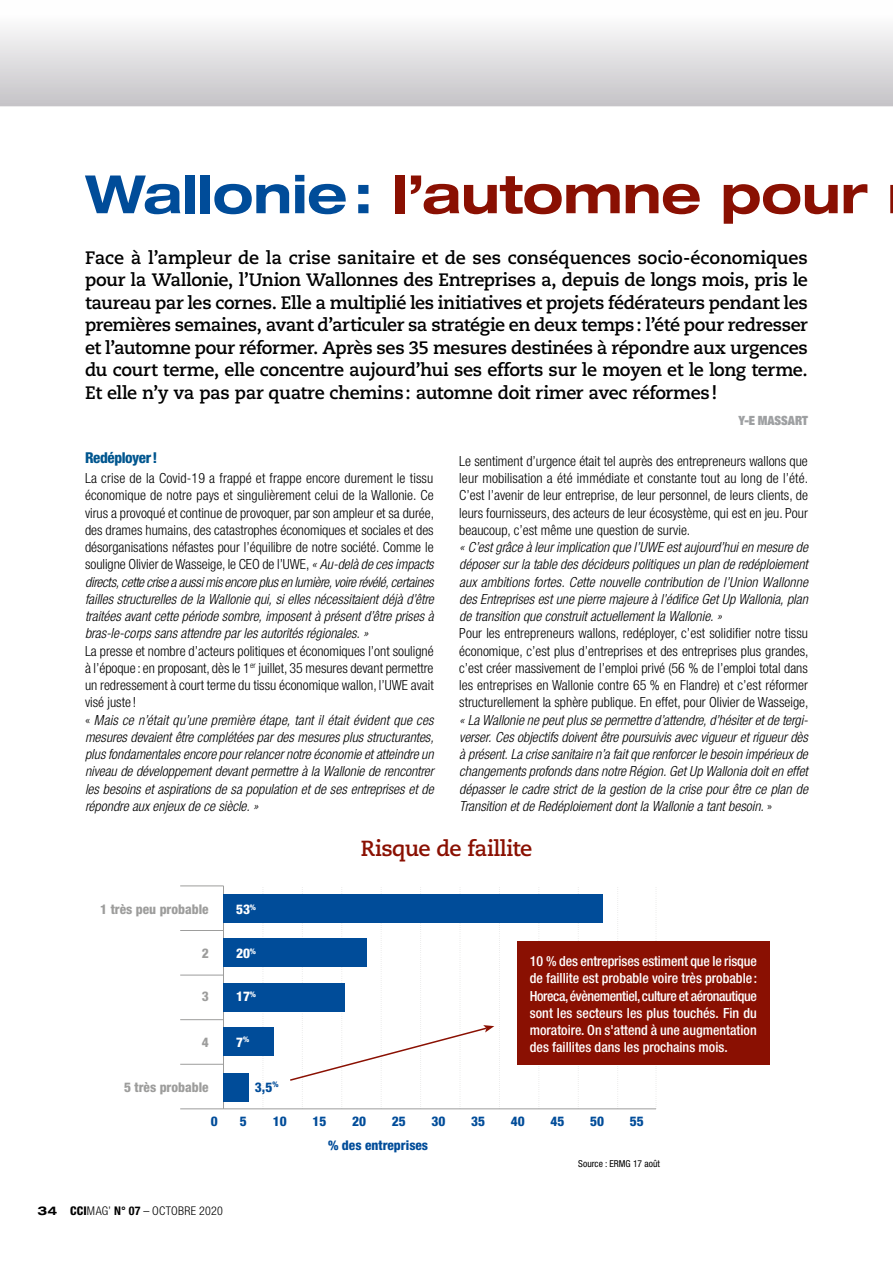
<style>
.page{position:relative;width:893px;height:1263px;background:#fff}
.page>*{position:absolute;margin:0;border:0;box-sizing:border-box;transform-origin:0 0}
.t1{font:700 expanded 52.8px "Helvetica Neue LT Std";letter-spacing:-.01em;color:#8a1002}
.t2{font:700 21.75px "Caecilia LT Std";letter-spacing:-.02em;color:#8a1002}
.t3{font:700 18px/22.5px "Caecilia LT Std";letter-spacing:-.025em;color:#000;text-align:justify}
.t4{font:800 condensed 15px "Helvetica Neue LT Std";letter-spacing:-.025em;color:#00568f}
.t5{font:300 condensed 13.95px/17.2px "Helvetica Neue LT Std";color:#000;text-align:justify}
.t6{font:italic 300 condensed 13.95px/17.2px "Helvetica Neue LT Std";color:#000;text-align:justify}
.t7{font:500 condensed 13.95px/17.2px "Helvetica Neue LT Std";color:#fff;text-align:justify}
.t8{font:800 condensed 13.35px "Helvetica Neue LT Std";color:#004c99}
.t9{font:800 condensed 13.35px "Helvetica Neue LT Std";color:#9d9d9c}
.t10{font:800 condensed 13.35px "Helvetica Neue LT Std";color:#fff}
.t11{font:900 condensed 12.75px "Helvetica Neue LT Std";letter-spacing:-.005em;color:#9ea0a2}
.t12{font:300 condensed 12px "Helvetica Neue LT Std";letter-spacing:.02em;color:#000}
.t13{font:condensed 9.6px "Helvetica Neue LT Std";color:#000}
.s1{color:#004c99}
.s2{font-style:italic}
.s3{font-style:normal}
.s4{font-weight:700;font-stretch:expanded}
.s5{font-weight:800}
.s6{font-style:inherit}
.s7{font-weight:700}
</style>
<div class="page">
<hr style="left:223px;top:1108px;width:433px;height:1px;background:#9d9d9c">
<hr style="left:223px;top:886px;width:1px;height:223px;background:#9d9d9c">
<svg style="left:262px;top:887px;width:1px;height:222px"></svg>
<svg style="left:538px;top:887px;width:1px;height:222px"></svg>
<svg style="left:578px;top:887px;width:1px;height:222px"></svg>
<svg style="left:617px;top:887px;width:1px;height:222px"></svg>
<svg style="left:656px;top:887px;width:1px;height:222px"></svg>
<hr style="left:180px;top:1108px;width:43px;height:1px;background:#9d9d9c">
<hr style="left:180px;top:1064px;width:43px;height:1px;background:#9d9d9c">
<hr style="left:180px;top:1019px;width:43px;height:1px;background:#9d9d9c">
<hr style="left:180px;top:974px;width:43px;height:1px;background:#9d9d9c">
<hr style="left:180px;top:930px;width:43px;height:1px;background:#9d9d9c">
<hr style="left:180px;top:885px;width:43px;height:1px;background:#9d9d9c">
<div style="left:223px;top:894px;width:380px;height:28px;background:#004c99"></div>
<div style="left:223px;top:938px;width:144px;height:29px;background:#004c99"></div>
<div style="left:223px;top:983px;width:122px;height:29px;background:#004c99"></div>
<div style="left:223px;top:1028px;width:51px;height:28px;background:#004c99"></div>
<div style="left:223px;top:1073px;width:26px;height:28px;background:#004c99"></div>
<div style="left:517px;top:942px;width:253px;height:123px;background:#8a1002"></div>
<svg style="left:288px;top:887px;width:212px;height:222px"></svg>
<svg style="left:0;top:28px;width:893px;height:78px;background:#dcdbdd"></svg>
<h1 class="t1" style="left:85px;top:161px;width:784px"><span class="s1">Wallonie:</span> l’automne pour</h1>
<p class="t3" style="left:85px;top:246px;width:724px">Face à l’ampleur de la crise sanitaire et de ses conséquences socio-économiques pour la Wallonie, l’Union Wallonnes des Entreprises a, depuis de longs mois, pris le taureau par les cornes. Elle a multiplié les initiatives et projets fédérateurs pendant les premières semaines, avant d’articuler sa stratégie en deux temps: l’été pour redresser et l’automne pour réformer. Après ses 35 mesures destinées à répondre aux urgences du court terme, elle concentre aujourd’hui ses efforts sur le moyen et le long terme.<br>Et elle n’y va pas par quatre chemins: automne doit rimer avec réformes!</p>
<p class="t11" style="left:738px;top:413px;width:71px">Y-E MASSART</p>
<p class="t4" style="left:85px;top:448px;width:74px">Redéployer!</p>
<p class="t5" style="left:85px;top:469px;width:351px">La crise de la Covid-19 a frappé et frappe encore durement le tissu économique de notre pays et singulièrement celui de la Wallonie. Ce virus a provoqué et continue de provoquer, par son ampleur et sa durée, des drames humains, des catastrophes économiques et sociales et des désorganisations néfastes pour l’équilibre de notre société. Comme le souligne Olivier de Wasseige, le CEO de l’UWE, <span class="s2">« Au-delà de ces impacts directs, cette crise a aussi mis encore plus en lumière, voire révélé, certaines failles structurelles de la Wallonie qui, si elles nécessitaient déjà d’être traitées avant cette période sombre, imposent à présent d’être prises à bras-le-corps sans attendre par les autorités régionales. »</span></p>
<p class="t6" style="left:85px;top:642px;width:350px;text-align:left"><span class="s3">La presse et nombre d’acteurs politiques et économiques l’ont souligné à l’époque : en proposant, dès le 1</span><sup>er</sup> <span class="s3">juillet, 35 mesures devant permettre un redressement à court terme du tissu économique wallon, l’UWE avait visé juste !<br>«</span> Mais ce n’était qu’une première étape, tant il était évident que ces mesures devaient être complétées par des mesures plus structurantes, plus fondamentales encore pour relancer notre économie et atteindre un niveau de développement devant permettre à la Wallonie de rencontrer les besoins et aspirations de sa population et de ses entreprises et de répondre aux enjeux de ce siècle. »</p>
<p class="t5" style="left:459px;top:452px;width:350px">Le sentiment d’urgence était tel auprès des entrepreneurs wallons que leur mobilisation a été immédiate et constante tout au long de l’été.<br>C’est l’avenir de leur entreprise, de leur personnel, de leurs clients, de leurs fournisseurs, des acteurs de leur écosystème, qui est en jeu. Pour beaucoup, c’est même une question de survie.</p>
<p class="t6" style="left:459px;top:539px;width:350px">« C’est grâce à leur implication que l’UWE est aujourd’hui en mesure de déposer sur la table des décideurs politiques un plan de redéploiement aux ambitions fortes. Cette nouvelle contribution de l’Union Wallonne des Entreprises est une pierre majeure à l’édifice Get Up Wallonia, plan de transition que construit actuellement la Wallonie. »</p>
<p class="t5" style="left:459px;top:625px;width:351px">Pour les entrepreneurs wallons, redéployer, c’est solidifier notre tissu économique, c’est plus d’entreprises et des entreprises plus grandes, c’est créer massivement de l’emploi privé (56 % de l’emploi total dans les entreprises en Wallonie contre 65 % en Flandre) et c’est réformer structurellement la sphère publique. En effet, pour Olivier de Wasseige,</p>
<p class="t6" style="left:459px;top:711px;width:350px">« La Wallonie ne peut plus se permettre d’attendre, d’hésiter et de tergi&shy;verser. Ces objectifs doivent être poursuivis avec vigueur et rigueur dès à présent. La crise sanitaire n’a fait que renforcer le besoin impérieux de changements profonds dans notre Région. Get Up Wallonia doit en effet dépasser le cadre strict de la gestion de la crise pour être ce plan de Transition et de Redéploiement dont la Wallonie a tant besoin. <span class="s3">»</span></p>
<p class="t9" style="left:100px;top:901px;width:110px">1 très peu probable</p>
<p class="t9" style="left:202px;top:945px;width:8px">2</p>
<p class="t9" style="left:202px;top:988px;width:8px">3</p>
<p class="t9" style="left:202px;top:1033px;width:8px">4</p>
<p class="t9" style="left:124px;top:1079px;width:86px">5 très probable</p>
<p class="t10" style="left:236px;top:901px;width:22px">53<sup>%</sup></p>
<p class="t10" style="left:236px;top:945px;width:22px">20<sup>%</sup></p>
<p class="t10" style="left:236px;top:988px;width:22px">17<sup>%</sup></p>
<p class="t10" style="left:236px;top:1033px;width:15px">7<sup>%</sup></p>
<p class="t8" style="left:255px;top:1079px;width:25px">3,5<sup>%</sup></p>
<h2 class="t2" style="left:361px;top:835px;width:173px">Risque de faillite</h2>
<p class="t7" style="left:530px;top:952px;width:229px">10 % des entreprises estiment que le risque de faillite est probable voire très probable :<br>Horeca, évènementiel, culture et aéronautique sont les secteurs les plus touchés. Fin du moratoire. On s'attend à une augmentation des faillites dans les prochains mois.</p>
<p class="t8" style="left:211px;top:1113px;width:8px">0</p>
<p class="t8" style="left:240px;top:1113px;width:8px">5</p>
<p class="t8" style="left:273px;top:1113px;width:15px">10</p>
<p class="t8" style="left:312px;top:1113px;width:15px">15</p>
<p class="t8" style="left:352px;top:1113px;width:15px">20</p>
<p class="t8" style="left:392px;top:1113px;width:15px">25</p>
<p class="t8" style="left:431px;top:1113px;width:15px">30</p>
<p class="t8" style="left:471px;top:1113px;width:15px">35</p>
<p class="t8" style="left:511px;top:1113px;width:15px">40</p>
<p class="t8" style="left:550px;top:1113px;width:15px">45</p>
<p class="t8" style="left:590px;top:1113px;width:15px">50</p>
<p class="t8" style="left:630px;top:1113px;width:15px">55</p>
<p class="t12" style="left:38px;top:1204px;width:187px"><span class="s4">34</span> <span class="s5">CCI</span><span class="s6">MAG</span>’ <span class="s7">N° 07</span> – OCTOBRE 2020</p>
<p class="t8" style="left:328px;top:1137px;width:102px">% des entreprises</p>
<p class="t13" style="left:578px;top:1158px;width:83px">Source : ERMG 17 août</p>
</div>
